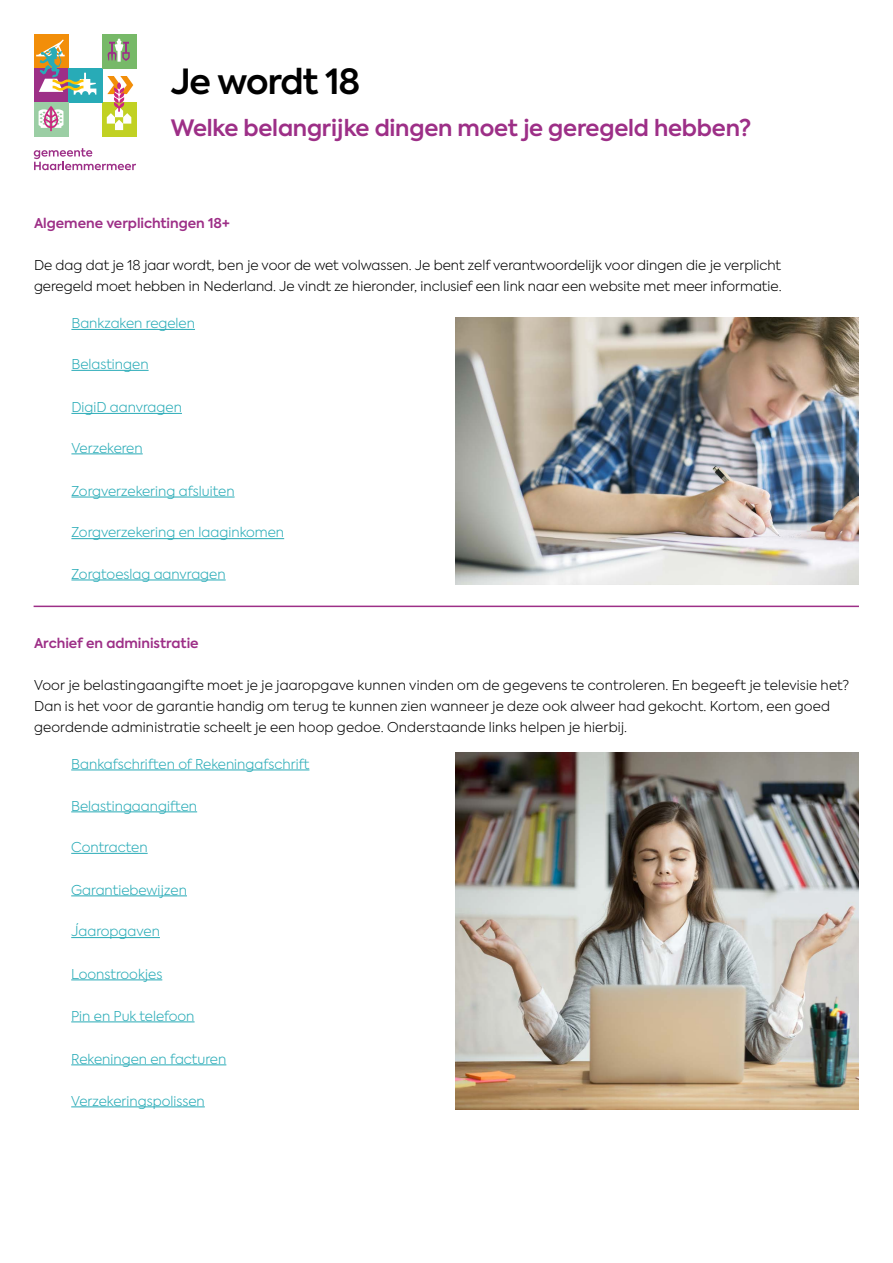
<style>
.page{position:relative;width:893px;height:1263px;background:#fff}
.page>*{position:absolute;margin:0;border:0;box-sizing:border-box;transform-origin:0 0}
.t1{font:600 34.5px "Axiforma";letter-spacing:-.03em;color:#000}
.t2{font:600 22.5px "Axiforma";letter-spacing:-.01em;color:#9d2f87}
.t3{font:300 13.5px/21px "Axiforma";letter-spacing:.005em;color:#000}
.t4{font:300 13.5px "Axiforma";color:#28abb7}
.t5{font:600 13.5px "Axiforma";color:#9d2f87}
</style>
<div class="page">
<img style="left:455px;top:318px;width:404px;height:267px">
<hr style="left:71px;top:329px;width:124px;height:1px;background:#28abb7">
<hr style="left:71px;top:770px;width:238px;height:1px;background:#28abb7">
<hr style="left:71px;top:370px;width:78px;height:1px;background:#28abb7">
<hr style="left:71px;top:811px;width:126px;height:1px;background:#28abb7">
<hr style="left:71px;top:413px;width:111px;height:1px;background:#28abb7">
<hr style="left:71px;top:853px;width:77px;height:1px;background:#28abb7">
<hr style="left:71px;top:453px;width:72px;height:1px;background:#28abb7">
<hr style="left:71px;top:895px;width:116px;height:1px;background:#28abb7">
<hr style="left:71px;top:497px;width:164px;height:1px;background:#28abb7">
<hr style="left:71px;top:937px;width:89px;height:1px;background:#28abb7">
<hr style="left:71px;top:538px;width:213px;height:1px;background:#28abb7">
<hr style="left:71px;top:979px;width:91px;height:1px;background:#28abb7">
<hr style="left:71px;top:1064px;width:155px;height:1px;background:#28abb7">
<hr style="left:71px;top:580px;width:155px;height:1px;background:#28abb7">
<hr style="left:71px;top:1021px;width:124px;height:1px;background:#28abb7">
<hr style="left:71px;top:1106px;width:134px;height:1px;background:#28abb7">
<hr style="left:34px;top:606px;width:825px;height:1px;background:#9d2f87">
<img style="left:455px;top:753px;width:404px;height:356px">
<svg style="left:34px;top:148px;width:102px;height:22px"></svg>
<div style="left:102px;top:102px;width:34px;height:34px;background:#c1d123"></div>
<div style="left:34px;top:34px;width:34px;height:34px;background:#f28e09"></div>
<div style="left:34px;top:68px;width:34px;height:34px;background:#9d2f87"></div>
<div style="left:68px;top:68px;width:34px;height:34px;background:#28abb7"></div>
<svg style="left:107px;top:76px;width:26px;height:54px"></svg>
<div style="left:34px;top:102px;width:34px;height:34px;background:#9bcea4"></div>
<svg style="left:39px;top:106px;width:24px;height:25px"></svg>
<div style="left:102px;top:34px;width:34px;height:34px;background:#77b968"></div>
<svg style="left:107px;top:39px;width:23px;height:23px"></svg>
<svg style="left:36px;top:39px;width:60px;height:56px"></svg>
<h1 class="t1" style="left:171px;top:58px;width:191px">Je wordt 18</h1>
<h2 class="t2" style="left:171px;top:113px;width:582px">Welke belangrijke dingen moet je geregeld hebben?</h2>
<p class="t5" style="left:34px;top:214px;width:197px">Algemene verplichtingen 18+</p>
<p class="t3" style="left:34px;top:254px;width:749px">De dag dat je 18 jaar wordt, ben je voor de wet volwassen. Je bent zelf verantwoordelijk voor dingen die je verplicht geregeld moet hebben in Nederland. Je vindt ze hieronder, inclusief een link naar een website met meer informatie.</p>
<p class="t4" style="left:71px;top:314px;width:125px">Bankzaken regelen</p>
<p class="t4" style="left:71px;top:355px;width:79px">Belastingen</p>
<p class="t4" style="left:71px;top:398px;width:112px">DigiD aanvragen</p>
<p class="t4" style="left:71px;top:439px;width:73px">Verzekeren</p>
<p class="t4" style="left:71px;top:482px;width:165px">Zorgverzekering afsluiten</p>
<p class="t4" style="left:71px;top:524px;width:214px">Zorgverzekering en laaginkomen</p>
<p class="t4" style="left:71px;top:565px;width:156px">Zorgtoeslag aanvragen</p>
<p class="t5" style="left:34px;top:634px;width:166px">Archief en administratie</p>
<p class="t3" style="left:34px;top:674px;width:817px">Voor je belastingaangifte moet je je jaaropgave kunnen vinden om de gegevens te controleren. En begeeft je televisie het?<br>Dan is het voor de garantie handig om terug te kunnen zien wanneer je deze ook alweer had gekocht. Kortom, een goed geordende administratie scheelt je een hoop gedoe. Onderstaande links helpen je hierbij.</p>
<p class="t4" style="left:71px;top:755px;width:240px">Bankafschriften of Rekeningafschrift</p>
<p class="t4" style="left:71px;top:797px;width:127px">Belastingaangiften</p>
<p class="t4" style="left:71px;top:838px;width:78px">Contracten</p>
<p class="t4" style="left:71px;top:881px;width:117px">Garantiebewijzen</p>
<p class="t4" style="left:71px;top:923px;width:90px">Jaaropgaven</p>
<p class="t4" style="left:71px;top:965px;width:93px">Loonstrookjes</p>
<p class="t4" style="left:71px;top:1007px;width:125px">Pin en Puk telefoon</p>
<p class="t4" style="left:71px;top:1050px;width:157px">Rekeningen en facturen</p>
<p class="t4" style="left:71px;top:1092px;width:135px">Verzekeringspolissen</p>
</div>
